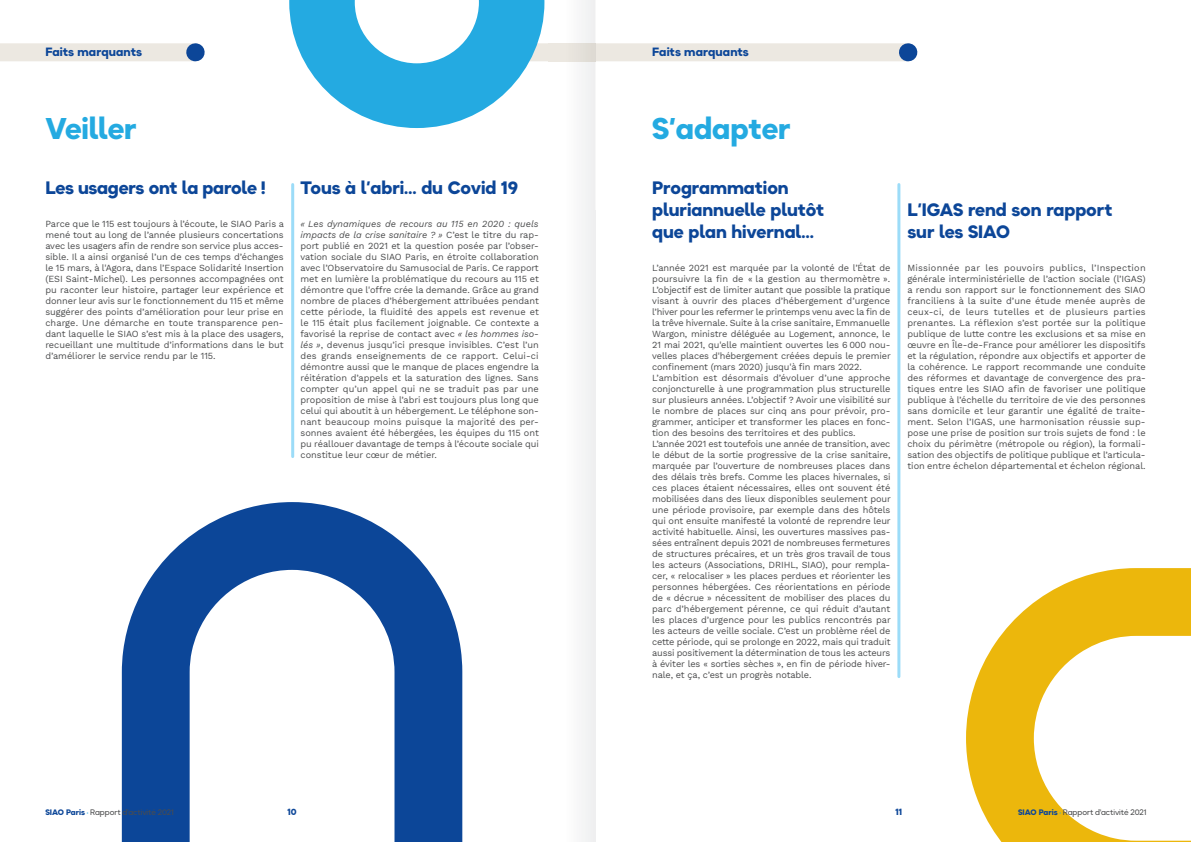
<style>
.page{position:relative;width:1191px;height:842px;background:#fff}
.page>*{position:absolute;margin:0;border:0;box-sizing:border-box;transform-origin:0 0}
.t1{font:900 30px "Okta Neue";letter-spacing:-.005em;color:#24aae1}
.t2{font:900 18px/22px "Okta Neue";letter-spacing:-.005em;color:#0c4698}
.t3{font:900 12px "Okta Neue";letter-spacing:.005em;color:#0c4698}
.t4{font:9.2px/11px "Work Sans";letter-spacing:-.015em;color:#4b4c4d;text-align:justify}
.t5{font:900 9px "Okta Neue";color:#0c4698}
.t6{font:8px "Okta Neue";color:#4b4c4d}
.s1{font-style:italic}
.s2{font-weight:900;color:#0c4698}
.s3{color:#24aae1}
</style>
<div class="page">
<div style="left:0;top:43px;width:194px;height:18px;background:#ece8e1"></div>
<svg style="left:195px;top:43px;width:1px;height:18px"></svg>
<div style="left:466px;top:43px;width:449px;height:18px;background:#ece8e1;border-radius:9px"></div>
<svg style="left:908px;top:43px;width:1px;height:18px"></svg>
<svg style="left:122px;top:502px;width:340px;height:340px"></svg>
<svg style="left:966px;top:568px;width:225px;height:274px"></svg>
<svg style="left:289px;top:0;width:255px;height:128px"></svg>
<hr style="left:291px;top:185px;width:3px;height:272px;background:#9cdcf8">
<hr style="left:897px;top:185px;width:3px;height:492px;background:#9cdcf8">
<h3 class="t3" style="left:45px;top:42px;width:98px">Faits marquants</h3>
<h3 class="t3" style="left:652px;top:42px;width:98px">Faits marquants</h3>
<h1 class="t1" style="left:45px;top:105px;width:93px">Veiller</h1>
<h1 class="t1" style="left:652px;top:105px;width:140px">S’adapter</h1>
<h2 class="t2" style="left:45px;top:177px;width:222px">Les usagers ont la parole !</h2>
<p class="t4" style="left:45px;top:218px;width:240px">Parce que le 115 est toujours à l’écoute, le SIAO Paris a mené tout au long de l’année plusieurs concertations avec les usagers afin de rendre son service plus acces&shy;sible. Il a ainsi organisé l’un de ces temps d’échanges le 15 mars, à l'Agora, dans l’Espace Solidarité Insertion (ESI Saint-Michel). Les personnes accompagnées ont pu raconter leur histoire, partager leur expérience et donner leur avis sur le fonctionnement du 115 et même suggérer des points d’amélioration pour leur prise en charge. Une démarche en toute transparence pen&shy;dant laquelle le SIAO s’est mis à la place des usagers, recueillant une multitude d’informations dans le but d’améliorer le service rendu par le 115.</p>
<h2 class="t2" style="left:300px;top:177px;width:219px">Tous à l’abri… du Covid 19</h2>
<p class="t4" style="left:300px;top:218px;width:240px"><span class="s1">« Les dynamiques de recours au 115 en 2020 : quels impacts de la crise sanitaire ? »</span> C’est le titre du rap&shy;port publié en 2021 et la question posée par l’obser&shy;vation sociale du SIAO Paris, en étroite collaboration avec l’Observatoire du Samusocial de Paris. Ce rapport met en lumière la problématique du recours au 115 et démontre que l'offre crée la demande. Grâce au grand nombre de places d’hébergement attribuées pendant cette période, la fluidité des appels est revenue et le 115 était plus facilement joignable. Ce contexte a favorisé la reprise de contact avec <span class="s1">« les hommes iso&shy;lés »</span>, devenus jusqu’ici presque invisibles. C’est l’un des grands enseignements de ce rapport. Celui-ci démontre aussi que le manque de places engendre la réitération d’appels et la saturation des lignes. Sans compter qu’un appel qui ne se traduit pas par une proposition de mise à l’abri est toujours plus long que celui qui aboutit à un hébergement. Le téléphone son&shy;nant beaucoup moins puisque la majorité des per&shy;sonnes avaient été hébergées, les équipes du 115 ont pu réallouer davantage de temps à l’écoute sociale qui constitue leur cœur de métier.</p>
<h2 class="t2" style="left:652px;top:177px;width:173px">Programmation pluriannuelle plutôt que plan hivernal…</h2>
<p class="t4" style="left:652px;top:262px;width:240px;text-align:left">L’année 2021 est marquée par la volonté de l’État de poursuivre la fin de « la gestion au thermomètre ».<br>L’objectif est de limiter autant que possible la pratique visant à ouvrir des places d’hébergement d’urgence l’hiver pour les refermer le printemps venu avec la fin de la trêve hivernale. Suite à la crise sanitaire, Emmanuelle Wargon, ministre déléguée au Logement, annonce, le 21 mai 2021, qu'elle maintient ouvertes les 6 000 nou&shy;velles places d'hébergement créées depuis le premier confinement (mars 2020) jusqu'à fin mars 2022.<br>L’ambition est désormais d’évoluer d’une approche conjoncturelle à une programmation plus structurelle sur plusieurs années. L’objectif ? Avoir une visibilité sur le nombre de places sur cinq ans pour prévoir, pro&shy;grammer, anticiper et transformer les places en fonc&shy;tion des besoins des territoires et des publics.<br>L’année 2021 est toutefois une année de transition, avec le début de la sortie progressive de la crise sanitaire, marquée par l’ouverture de nombreuses places dans des délais très brefs. Comme les places hivernales, si ces places étaient nécessaires, elles ont souvent été mobilisées dans des lieux disponibles seulement pour une période provisoire, par exemple dans des hôtels qui ont ensuite manifesté la volonté de reprendre leur activité habituelle. Ainsi, les ouvertures massives pas&shy;sées entraînent depuis 2021 de nombreuses fermetures de structures précaires, et un très gros travail de tous les acteurs (Associations, DRIHL, SIAO), pour rempla&shy;cer, « relocaliser » les places perdues et réorienter les personnes hébergées. Ces réorientations en période de « décrue » nécessitent de mobiliser des places du parc d’hébergement pérenne, ce qui réduit d’autant les places d’urgence pour les publics rencontrés par les acteurs de veille sociale. C’est un problème réel de cette période, qui se prolonge en 2022, mais qui traduit aussi positivement la détermination de tous les acteurs à éviter les « sorties sèches », en fin de période hiver&shy;nale, et ça, c’est un progrès notable.</p>
<h2 class="t2" style="left:907px;top:199px;width:207px">L’IGAS rend son rapport sur les SIAO</h2>
<p class="t4" style="left:907px;top:262px;width:240px">Missionnée par les pouvoirs publics, l’Inspection générale interministérielle de l’action sociale (l’IGAS) a rendu son rapport sur le fonctionnement des SIAO franciliens à la suite d’une étude menée auprès de ceux-ci, de leurs tutelles et de plusieurs parties prenantes. La réflexion s’est portée sur la politique publique de lutte contre les exclusions et sa mise en œuvre en Île-de-France pour améliorer les dispositifs et la régulation, répondre aux objectifs et apporter de la cohérence. Le rapport recommande une conduite des réformes et davantage de convergence des pra&shy;tiques entre les SIAO afin de favoriser une politique publique à l’échelle du territoire de vie des personnes sans domicile et leur garantir une égalité de traite&shy;ment. Selon l’IGAS, une harmonisation réussie sup&shy;pose une prise de position sur trois sujets de fond : le choix du périmètre (métropole ou région), la formali&shy;sation des objectifs de politique publique et l’articula&shy;tion entre échelon départemental et échelon régional.</p>
<p class="t6" style="left:45px;top:806px;width:130px"><span class="s2">SIAO Paris</span> <span class="s3">•</span> Rapport d'activité 2021</p>
<p class="t5" style="left:287px;top:805px;width:11px">10</p>
<p class="t5" style="left:895px;top:805px;width:8px">11</p>
<p class="t6" style="left:1018px;top:806px;width:130px"><span class="s2">SIAO Paris</span> <span class="s3">•</span> Rapport d'activité 2021</p>
</div>
